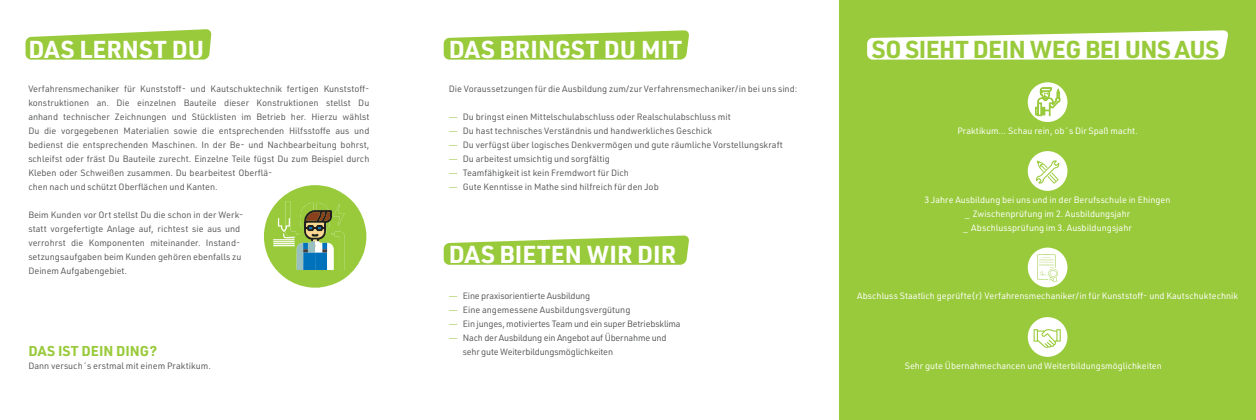
<style>
.page{position:relative;width:1256px;height:420px;background:#fff}
.page>*{position:absolute;margin:0;border:0;box-sizing:border-box;transform-origin:0 0}
.t1{font:700 24px "URWDIN";letter-spacing:.005em;color:#fff}
.t2{font:700 24px "URWDIN";letter-spacing:-.02em;color:#99ca3b}
.t3{font:700 14px "URWDIN";color:#99ca3b}
.t4{font:9px/14px "URWDIN";color:#57585a}
.t5{font:9px/14px "URWDIN";color:#fff;text-align:center}
.t6{font:9px/14px "URWDIN";letter-spacing:-.02em;color:#57585a}
.s1{font-family:"Open Sans";color:#add261}
</style>
<div class="page">
<div style="left:839px;top:0;width:417px;height:420px;background:#99ca3b"></div>
<svg style="left:867px;top:30px;width:361px;height:30px;background:#eef6df"></svg>
<svg style="left:444px;top:30px;width:245px;height:30px;background:#a9d25a"></svg>
<div style="left:1028px;top:82px;width:39px;height:40px;background:#fff;border-radius:50%"></div>
<svg style="left:1035px;top:87px;width:25px;height:29px"></svg>
<div style="left:1028px;top:151px;width:39px;height:40px;background:#fff;border-radius:50%"></div>
<svg style="left:1036px;top:160px;width:23px;height:24px"></svg>
<div style="left:1028px;top:247px;width:39px;height:40px;background:#fff;border-radius:50%"></div>
<svg style="left:1037px;top:254px;width:21px;height:28px"></svg>
<div style="left:1028px;top:317px;width:39px;height:39px;background:#fff;border-radius:50%"></div>
<svg style="left:1033px;top:329px;width:28px;height:19px"></svg>
<svg style="left:26px;top:29px;width:185px;height:31px;background:#a8d258"></svg>
<svg style="left:444px;top:235px;width:245px;height:29px;background:#a8d259"></svg>
<svg style="left:264px;top:185px;width:102px;height:102px"></svg>
<h1 class="t1" style="left:28px;top:33px;width:177px">DAS LERNST DU</h1>
<p class="t4" style="left:28px;top:81px;width:343px">Verfahrensmechaniker für Kunststoff- und Kautschuktechnik fertigen Kunststoff&shy;konstruktionen an. Die einzelnen Bauteile dieser Konstruktionen stellst Du anhand technischer Zeichnungen und Stücklisten im Betrieb her. Hierzu wählst Du die vorgegebenen Materialien sowie die entsprechenden Hilfsstoffe aus und bedienst die entsprechenden Maschinen. In der Be- und Nachbearbeitung bohrst, schleifst oder fräst Du Bauteile zurecht. Einzelne Teile fügst Du zum Beispiel durch Kleben oder Schweißen zusammen. Du bearbeitest Oberflä-<br>chen nach und schützt Oberflächen und Kanten.</p>
<p class="t4" style="left:28px;top:207px;width:217px">Beim Kunden vor Ort stellst Du die schon in der Werk&shy;statt vorgefertigte Anlage auf, richtest sie aus und verrohrst die Komponenten miteinander. Instand&shy;setzungsaufgaben beim Kunden gehören ebenfalls zu Deinem Aufgabengebiet.</p>
<h2 class="t3" style="left:28px;top:341px;width:130px">DAS IST DEIN DING?</h2>
<p class="t4" style="left:28px;top:358px;width:184px">Dann versuch´s erstmal mit einem Praktikum.</p>
<h1 class="t1" style="left:449px;top:33px;width:235px">DAS BRINGST DU MIT</h1>
<p class="t4" style="left:449px;top:81px;width:350px">Die Voraussetzungen für die Ausbildung zum/zur Verfahrensmechaniker/in bei uns sind:</p>
<p class="t4" style="left:449px;top:109px;width:283px"><span class="s1">—</span> Du bringst einen Mittelschulabschluss oder Realschulabschluss mit</p>
<p class="t4" style="left:449px;top:123px;width:265px"><span class="s1">—</span> Du hast technisches Verständnis und handwerkliches Geschick</p>
<p class="t4" style="left:449px;top:137px;width:336px"><span class="s1">—</span> Du verfügst über logisches Denkvermögen und gute räumliche Vorstellungskraft</p>
<p class="t4" style="left:449px;top:151px;width:163px"><span class="s1">—</span> Du arbeitest umsichtig und sorgfältig</p>
<p class="t4" style="left:449px;top:165px;width:182px"><span class="s1">—</span> Teamfähigkeit ist kein Fremdwort für Dich</p>
<p class="t4" style="left:449px;top:179px;width:212px"><span class="s1">—</span> Gute Kenntisse in Mathe sind hilfreich für den Job</p>
<h1 class="t1" style="left:449px;top:238px;width:229px">DAS BIETEN WIR DIR</h1>
<p class="t6" style="left:449px;top:288px;width:143px"><span class="s1">—</span> Eine praxisorientierte Ausbildung</p>
<p class="t4" style="left:449px;top:302px;width:183px"><span class="s1">—</span> Eine angemessene Ausbildungsvergütung</p>
<p class="t6" style="left:449px;top:316px;width:233px"><span class="s1">—</span> Ein junges, motiviertes Team und ein super Betriebsklima</p>
<p class="t6" style="left:463px;top:330px;width:205px;text-indent:-14px"><span class="s1">—</span> Nach der Ausbildung ein Angebot auf Übernahme und sehr gute Weiterbildungsmöglichkeiten</p>
<h1 class="t2" style="left:872px;top:33px;width:349px">SO SIEHT DEIN WEG BEI UNS AUS</h1>
<p class="t5" style="left:957px;top:124px;width:182px">Praktikum… Schau rein, ob´s Dir Spaß macht.</p>
<p class="t5" style="left:924px;top:192px;width:247px">3 Jahre Ausbildung bei uns und in der Berufsschule in Ehingen _ Zwischenprüfung im 2. Ausbildungsjahr<br>_ Abschlussprüfung im 3. Ausbildungsjahr</p>
<p class="t5" style="left:857px;top:289px;width:382px">Abschluss Staatlich geprüfte(r) Verfahrensmechaniker/in für Kunststoff- und Kautschuktechnik</p>
<p class="t5" style="left:904px;top:358px;width:259px">Sehr gute Übernahmechancen und Weiterbildungsmöglichkeiten</p>
</div>
